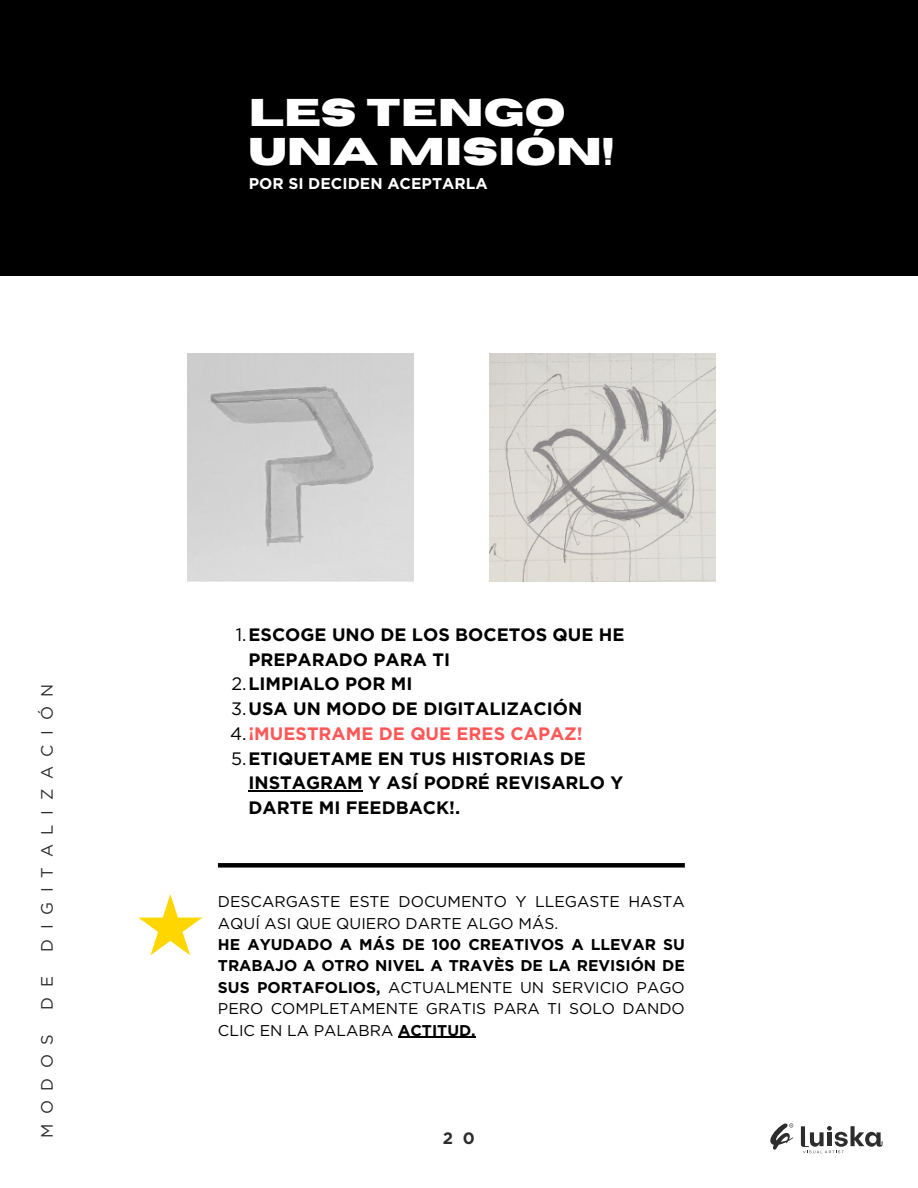
<style>
.page{position:relative;width:918px;height:1188px;background:#fff}
.page>*{position:absolute;margin:0;border:0;box-sizing:border-box;transform-origin:0 0}
.t1{font:700 38.55px/38.4px "Horizon";color:#fff}
.t2{font:700 18px/24.8px "Gotham";color:#000}
.t3{font:700 18px "Gotham";color:#ff5757}
.t4{font:16.5px "Gotham";letter-spacing:.585em;color:#2d2d2d}
.t5{font:700 16.5px "Gotham";color:#2d2d2d}
.t6{font:700 15.6px/21.3px "Gotham";color:#000;text-align:justify}
.t7{font:15.6px/21.3px "Gotham";color:#000}
.t8{font:700 15.6px "Gotham";color:#fff}
.s1{font-weight:400}
.s2{font-weight:400;color:#000}
</style>
<div class="page">
<div style="left:0;top:0;width:918px;height:275px;background:#000"></div>
<img style="left:187px;top:354px;width:529px;height:227px">
<svg style="left:770px;top:1123px;width:23px;height:27px"></svg>
<svg style="left:801px;top:1126px;width:82px;height:27px"></svg>
<div style="left:218px;top:863px;width:467px;height:5px;background:#000"></div>
<svg style="left:138px;top:894px;width:64px;height:61px"></svg>
<hr style="left:248px;top:790px;width:115px;height:2px;background:#000">
<hr style="left:398px;top:1037px;width:78px;height:1px;background:#000">
<h4 class="t1" style="left:249px;top:95px;width:367px">LES TENGO<br>UNA MISIÓN!</h4>
<p class="t8" style="left:249px;top:174px;width:240px">POR SI DECIDEN ACEPTARLA</p>
<p class="t4" style="left:37px;top:952px;width:270px;rotate:-90deg">DIGITALIZACIÓN</p>
<p class="t4" style="left:37px;top:1010px;width:35px;rotate:-90deg">D E</p>
<p class="t4" style="left:37px;top:1138px;width:106px;rotate:-90deg">MODOS</p>
<p class="t2" style="left:248px;top:622px;width:378px;text-indent:-13px"><span class="s1">1.</span>ESCOGE UNO DE LOS BOCETOS QUE HE<br>PREPARADO PARA TI</p>
<p class="t2" style="left:232px;top:672px;width:183px"><span class="s1">2.</span>LIMPIALO POR MI</p>
<p class="t2" style="left:231px;top:696px;width:352px"><span class="s1">3.</span>USA UN MODO DE DIGITALIZACIÓN</p>
<p class="t3" style="left:230px;top:723px;width:354px"><span class="s2">4.</span>¡MUESTRAME DE QUE ERES CAPAZ!</p>
<p class="t2" style="left:248px;top:746px;width:376px;text-indent:-17px"><span class="s1">5.</span>ETIQUETAME EN TUS HISTORIAS DE<br>INSTAGRAM Y ASÍ PODRÉ REVISARLO Y<br>DARTE MI FEEDBACK!.</p>
<p class="t7" style="left:218px;top:891px;width:468px">DESCARGASTE ESTE DOCUMENTO Y LLEGASTE HASTA<br>AQUÍ ASI QUE QUIERO DARTE ALGO MÁS.</p>
<p class="t6" style="left:218px;top:934px;width:468px">HE AYUDADO A MÁS DE 100 CREATIVOS A LLEVAR SU TRABAJO A OTRO NIVEL A TRAVÈS DE LA REVISIÓN DE SUS PORTAFOLIOS, <span class="s1">ACTUALMENTE UN SERVICIO PAGO PERO COMPLETAMENTE GRATIS PARA TI SOLO DANDO CLIC EN LA PALABRA</span> ACTITUD.</p>
<h2 class="t5" style="left:443px;top:1128px;width:33px">2 0</h2>
</div>
